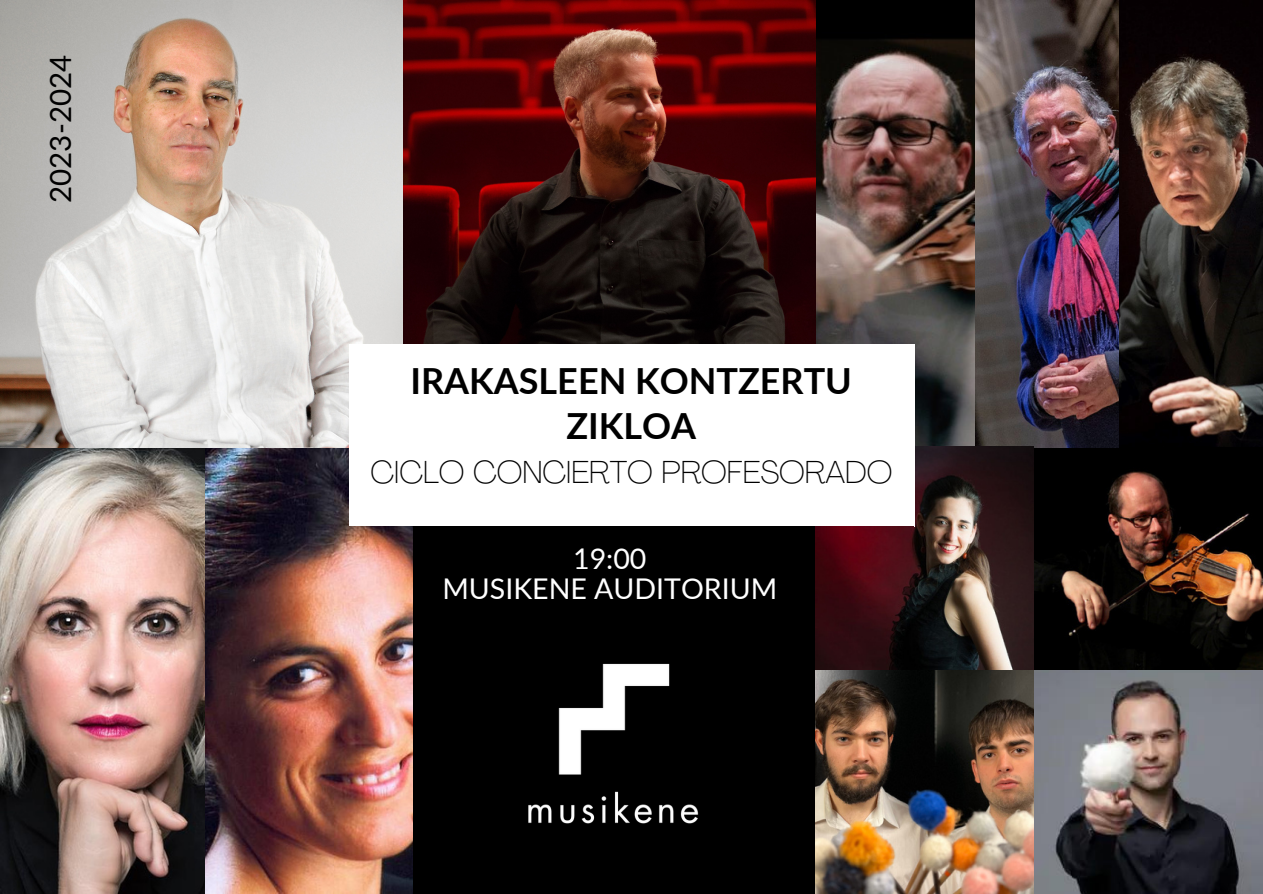
<style>
.page{position:relative;width:1263px;height:894px;background:#fff}
.page>*{position:absolute;margin:0;border:0;box-sizing:border-box;transform-origin:0 0}
.t1{font:700 36px/45px "Lato";color:#000;text-align:center}
.t2{font:100 31.5px "Agrandir";color:#000}
.t3{font:29.55px "Lato";color:#000}
.t4{font:28.5px "Lato";color:#fff}
</style>
<div class="page">
<div style="left:0;top:0;width:1263px;height:893px;background:#000"></div>
<img style="left:205px;top:447px;width:208px;height:446px">
<img style="left:0;top:447px;width:205px;height:446px">
<img style="left:0;top:0;width:404px;height:447px">
<img style="left:1033px;top:447px;width:230px;height:222px">
<img style="left:816px;top:0;width:447px;height:447px">
<img style="left:404px;top:0;width:412px;height:343px">
<img style="left:1033px;top:670px;width:230px;height:222px">
<img style="left:816px;top:446px;width:217px;height:446px">
<div style="left:349px;top:343px;width:565px;height:183px;background:#fff"></div>
<img style="left:528px;top:663px;width:171px;height:161px">
<p class="t3" style="left:42px;top:203px;width:149px;rotate:-90deg">2023-2024</p>
<p class="t1" style="left:410px;top:357px;width:443px">IRAKASLEEN KONTZERTU<br>ZIKLOA</p>
<p class="t2" style="left:371px;top:459px;width:523px">CICLO CONCIERTO PROFESORADO</p>
<p class="t4" style="left:573px;top:540px;width:75px">19:00</p>
<p class="t4" style="left:442px;top:571px;width:336px">MUSIKENE AUDITORIUM</p>
</div>
